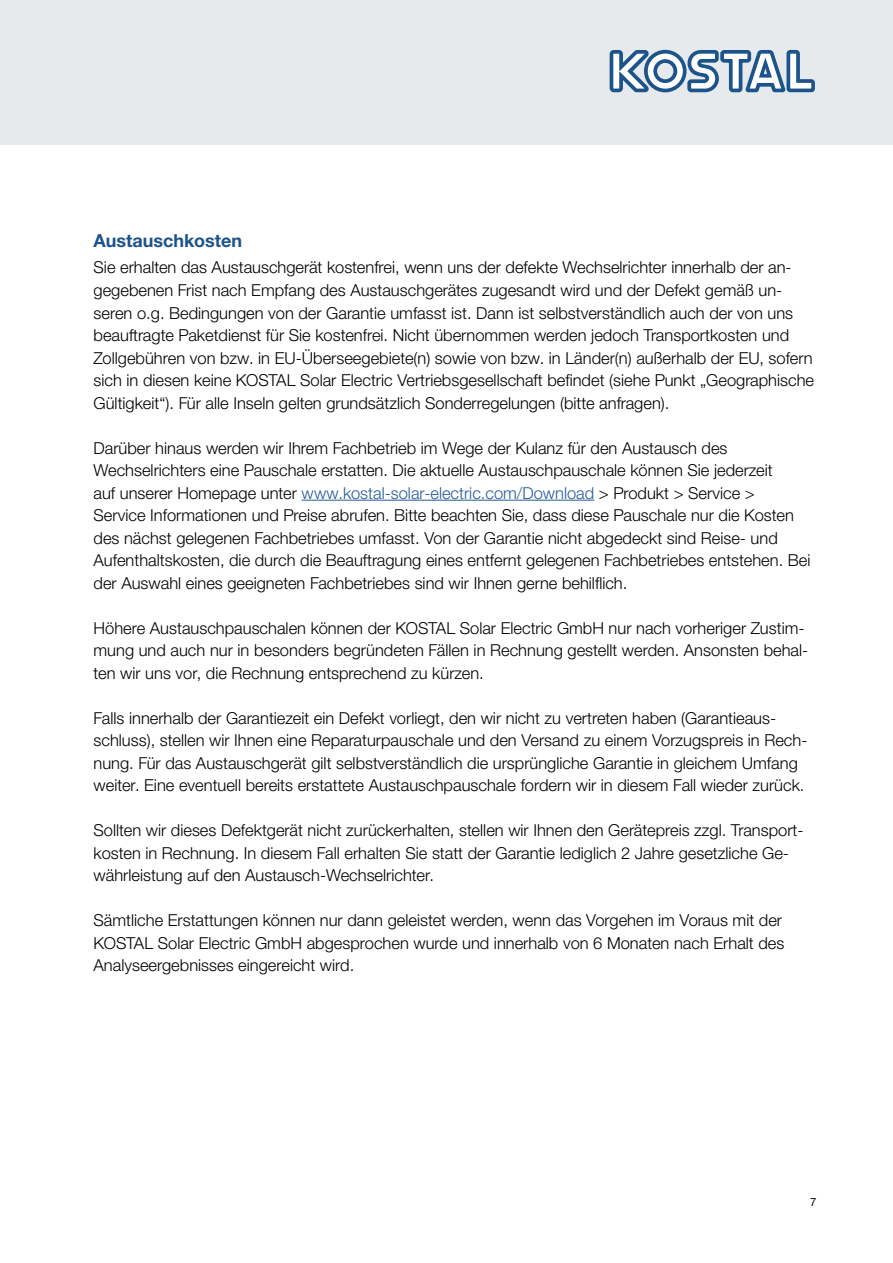
<style>
.page{position:relative;width:893px;height:1263px;background:#fff}
.page>*{position:absolute;margin:0;border:0;box-sizing:border-box;transform-origin:0 0}
.t1{font:700 18px "Helvetica Neue LTW1 G";color:#1c538a}
.Copy{font:300 16.5px/22.5px "Helvetica Neue LTW1 G";color:#000}
.t2{font:11.25px "Helvetica Neue LTW1 G";color:#000}
.s1{color:#275b9b}
</style>
<div class="page">
<div style="left:0;top:0;width:893px;height:145px;background:#e7eaec"></div>
<svg style="left:610px;top:50px;width:205px;height:42px"></svg>
<hr style="left:302px;top:500px;width:292px;height:1px;background:#275b9b">
<h4 class="t1" style="left:94px;top:229px;width:150px">Austauschkosten</h4>
<p class="Copy" style="left:94px;top:256px;width:722px">Sie erhalten das Austauschgerät kostenfrei, wenn uns der defekte Wechselrichter innerhalb der an&shy;gegebenen Frist nach Empfang des Austauschgerätes zugesandt wird und der Defekt gemäß un&shy;seren o.g. Bedingungen von der Garantie umfasst ist. Dann ist selbstverständlich auch der von uns beauftragte Paketdienst für Sie kostenfrei. Nicht übernommen werden jedoch Transportkosten und Zollgebühren von bzw. in EU-Überseegebiete(n) sowie von bzw. in Länder(n) außerhalb der EU, sofern sich in diesen keine KOSTAL Solar Electric Vertriebsgesellschaft befindet (siehe Punkt „Geographische Gültigkeit“). Für alle Inseln gelten grundsätzlich Sonderregelungen (bitte anfragen).</p>
<p class="Copy" style="left:94px;top:436px;width:718px">Darüber hinaus werden wir Ihrem Fachbetrieb im Wege der Kulanz für den Austausch des Wechselrichters eine Pauschale erstatten. Die aktuelle Austauschpauschale können Sie jederzeit<br>auf unserer Homepage unter <span class="s1">www.kostal-solar-electric.com/Download</span> &gt; Produkt &gt; Service &gt; Service Informationen und Preise abrufen. Bitte beachten Sie, dass diese Pauschale nur die Kosten des nächst gelegenen Fachbetriebes umfasst. Von der Garantie nicht abgedeckt sind Reise- und Aufenthaltskosten, die durch die Beauftragung eines entfernt gelegenen Fachbetriebes entstehen. Bei der Auswahl eines geeigneten Fachbetriebes sind wir Ihnen gerne behilflich.</p>
<p class="Copy" style="left:94px;top:616px;width:716px">Höhere Austauschpauschalen können der KOSTAL Solar Electric GmbH nur nach vorheriger Zustim&shy;mung und auch nur in besonders begründeten Fällen in Rechnung gestellt werden. Ansonsten behal&shy;ten wir uns vor, die Rechnung entsprechend zu kürzen.</p>
<p class="Copy" style="left:94px;top:706px;width:715px">Falls innerhalb der Garantiezeit ein Defekt vorliegt, den wir nicht zu vertreten haben (Garantieaus&shy;schluss), stellen wir Ihnen eine Reparaturpauschale und den Versand zu einem Vorzugspreis in Rech&shy;nung. Für das Austauschgerät gilt selbstverständlich die ursprüngliche Garantie in gleichem Umfang weiter. Eine eventuell bereits erstattete Austauschpauschale fordern wir in diesem Fall wieder zurück.</p>
<p class="Copy" style="left:94px;top:819px;width:712px">Sollten wir dieses Defektgerät nicht zurückerhalten, stellen wir Ihnen den Gerätepreis zzgl. Transport&shy;kosten in Rechnung. In diesem Fall erhalten Sie statt der Garantie lediglich 2 Jahre gesetzliche Ge&shy;währleistung auf den Austausch-Wechselrichter.</p>
<p class="Copy" style="left:94px;top:909px;width:692px">Sämtliche Erstattungen können nur dann geleistet werden, wenn das Vorgehen im Voraus mit der<br>KOSTAL Solar Electric GmbH abgesprochen wurde und innerhalb von 6 Monaten nach Erhalt des<br>Analyseergebnisses eingereicht wird.</p>
<p class="t2" style="left:810px;top:1195px;width:8px">7</p>
</div>
